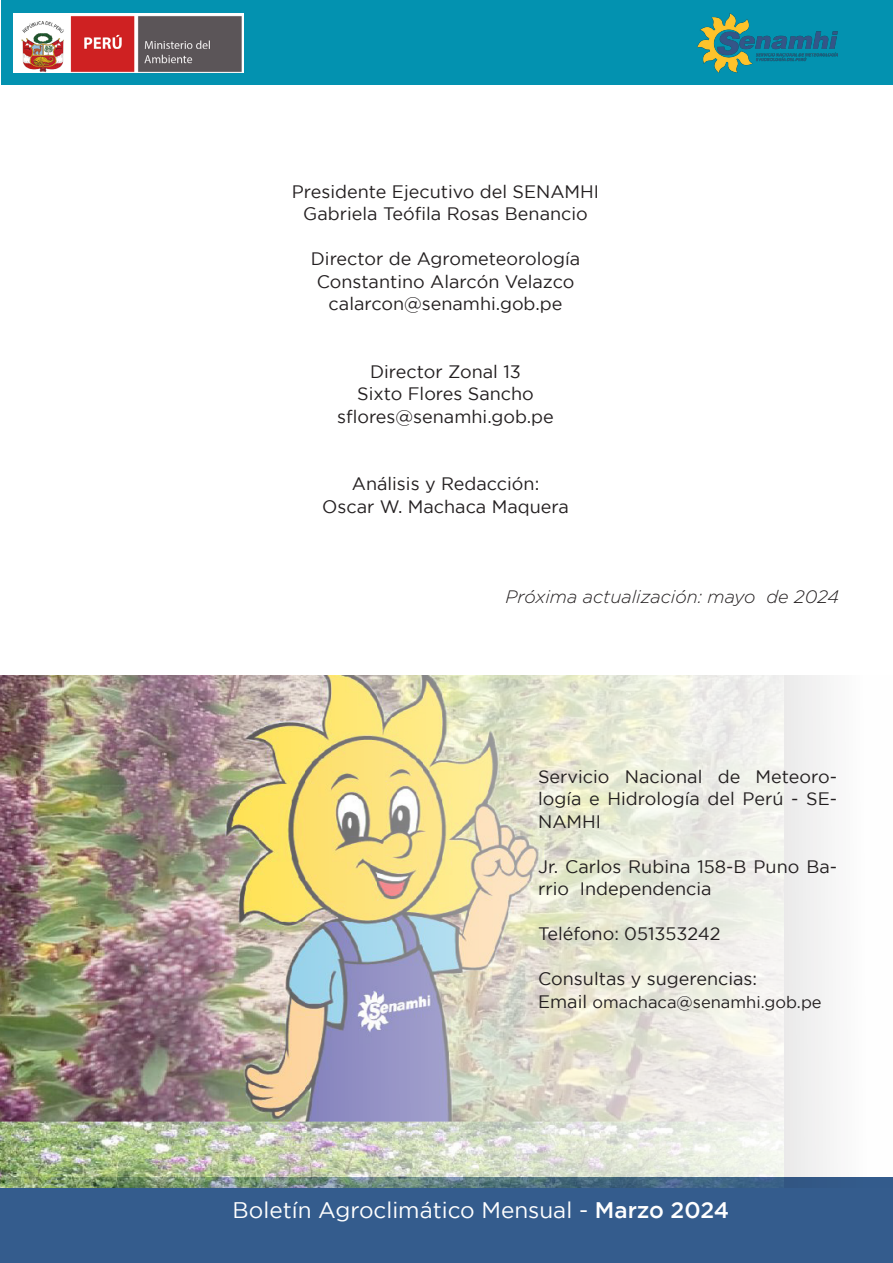
<style>
.page{position:relative;width:893px;height:1263px;background:#fff}
.page>*{position:absolute;margin:0;border:0;box-sizing:border-box;transform-origin:0 0}
.t1{font:22.5px "Gotham";color:#fff}
.t2{font:18px/22.5px "Gotham";color:#231f20;text-align:justify}
.t3{font:italic 300 18px "Gotham";color:#231f20}
.t4{font:16.5px "Gotham";color:#231f20}
.s1{font-size:18px}
.s2{font-weight:500}
</style>
<div class="page">
<div style="left:1px;top:1px;width:891px;height:84px;background:#0392b0"></div>
<img style="left:697px;top:14px;width:140px;height:58px">
<img style="left:14px;top:14px;width:229px;height:59px">
<div style="left:0;top:1178px;width:893px;height:85px;background:#345c8d"></div>
<div style="left:0;top:675px;width:893px;height:513px;background:#f7f7f7"></div>
<img style="left:0;top:675px;width:783px;height:513px">
<p class="t2" style="left:292px;top:180px;width:309px">Presidente Ejecutivo del SENAMHI</p>
<p class="t2" style="left:303px;top:202px;width:286px">Gabriela Teófila Rosas Benancio</p>
<p class="t2" style="left:311px;top:247px;width:271px">Director de Agrometeorología</p>
<p class="t2" style="left:317px;top:270px;width:259px">Constantino Alarcón Velazco</p>
<p class="t2" style="left:329px;top:292px;width:235px">calarcon@senamhi.gob.pe</p>
<p class="t2" style="left:370px;top:360px;width:152px">Director Zonal 13</p>
<p class="t2" style="left:357px;top:382px;width:178px">Sixto Flores Sancho</p>
<p class="t2" style="left:337px;top:405px;width:218px">sflores@senamhi.gob.pe</p>
<p class="t2" style="left:352px;top:472px;width:189px">Análisis y Redacción:</p>
<p class="t2" style="left:322px;top:495px;width:248px">Oscar W. Machaca Maquera</p>
<p class="t3" style="left:506px;top:585px;width:335px">Próxima actualización: mayo de 2024</p>
<p class="t2" style="left:538px;top:765px;width:300px">Servicio Nacional de Meteoro&shy;logía e Hidrología del Perú - SE-NAMHI</p>
<p class="t2" style="left:538px;top:855px;width:300px">Jr. Carlos Rubina 158-B Puno Ba&shy;rrio Independencia</p>
<p class="t2" style="left:538px;top:922px;width:184px">Teléfono: 051353242</p>
<p class="t2" style="left:538px;top:967px;width:220px">Consultas y sugerencias:</p>
<p class="t4" style="left:538px;top:993px;width:285px"><span class="s1">Email</span> omachaca@senamhi.gob.pe</p>
<p class="t1" style="left:233px;top:1198px;width:498px">Boletín Agroclimático Mensual - <span class="s2">Marzo 2024</span></p>
</div>
